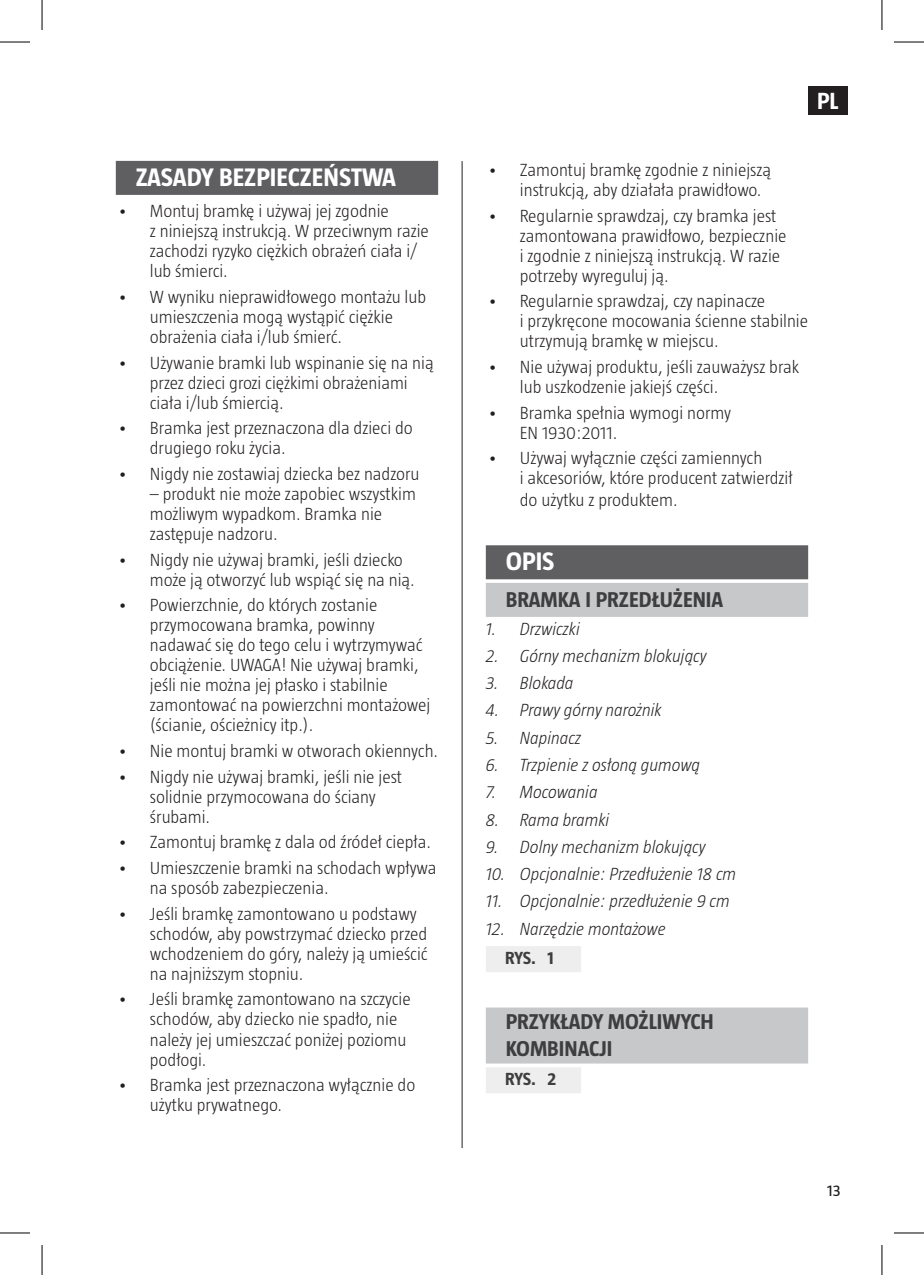
<style>
.page{position:relative;width:924px;height:1275px;background:#fff}
.page>*{position:absolute;margin:0;border:0;box-sizing:border-box;transform-origin:0 0}
.Rubrik{font:700 26px "Taz";color:#fff}
.t1{font:700 24px "Taz";color:#fff}
.Underrubrik_Dubbla_r{font:700 22px/26.4px "Taz";color:#3e3e3f}
.Underrubrik{font:700 22px "Taz";color:#3e3e3f}
.t2{font:300 18px/20px "Taz";color:#231f20}
.t3{font:italic 300 18px "Taz";color:#231f20}
.t4{font:700 18px "Taz";letter-spacing:-.02em;color:#3e3e3f}
.t5{font:16px "Taz";color:#231f20}
</style>
<div class="page">
<div style="left:807px;top:86px;width:39px;height:28px;background:#231f20"></div>
<hr style="left:461px;top:161px;width:1px;height:987px;background:#231f20">
<div style="left:485px;top:545px;width:322px;height:34px;background:#5f5f62"></div>
<div style="left:485px;top:583px;width:322px;height:34px;background:#c7c8ca"></div>
<div style="left:485px;top:946px;width:96px;height:26px;background:#eeeeef"></div>
<div style="left:485px;top:1007px;width:322px;height:56px;background:#c7c8ca"></div>
<div style="left:485px;top:1067px;width:96px;height:26px;background:#eeeeef"></div>
<div style="left:116px;top:161px;width:322px;height:34px;background:#5f5f62"></div>
<hr style="left:0;top:42px;width:30px;height:1px;background:#000">
<hr style="left:893px;top:42px;width:30px;height:1px;background:#000">
<hr style="left:0;top:1232px;width:30px;height:1px;background:#000">
<hr style="left:893px;top:1232px;width:30px;height:1px;background:#000">
<hr style="left:42px;top:0;width:1px;height:30px;background:#000">
<hr style="left:42px;top:1245px;width:1px;height:30px;background:#000">
<hr style="left:881px;top:0;width:1px;height:30px;background:#000">
<hr style="left:881px;top:1245px;width:1px;height:30px;background:#000">
<p class="Rubrik" style="left:136px;top:162px;width:262px">ZASADY BEZPIECZEŃSTWA</p>
<p class="t2" style="left:150px;top:201px;width:280px;text-indent:-32px">• Montuj bramkę i używaj jej zgodnie<br>z niniejszą instrukcją. W przeciwnym razie zachodzi ryzyko ciężkich obrażeń ciała i/ lub śmierci.</p>
<p class="t2" style="left:150px;top:286px;width:278px;text-indent:-32px">• W wyniku nieprawidłowego montażu lub umieszczenia mogą wystąpić ciężkie obrażenia ciała i/lub śmierć.</p>
<p class="t2" style="left:150px;top:352px;width:285px;text-indent:-32px">• Używanie bramki lub wspinanie się na nią przez dzieci grozi ciężkimi obrażeniami ciała i/lub śmiercią.</p>
<p class="t2" style="left:150px;top:418px;width:264px;text-indent:-32px">• Bramka jest przeznaczona dla dzieci do drugiego roku życia.</p>
<p class="t2" style="left:118px;top:463px;width:303px">• Nigdy nie zostawiaj dziecka bez nadzoru</p>
<p class="t2" style="left:150px;top:483px;width:267px">– produkt nie może zapobiec wszystkim możliwym wypadkom. Bramka nie zastępuje nadzoru.</p>
<p class="t2" style="left:150px;top:549px;width:266px;text-indent:-32px">• Nigdy nie używaj bramki, jeśli dziecko może ją otworzyć lub wspiąć się na nią.</p>
<p class="t2" style="left:150px;top:595px;width:282px;text-indent:-32px">• Powierzchnie, do których zostanie przymocowana bramka, powinny nadawać się do tego celu i wytrzymywać obciążenie. UWAGA! Nie używaj bramki, jeśli nie można jej płasko i stabilnie zamontować na powierzchni montażowej (ścianie, ościeżnicy itp.).</p>
<p class="t2" style="left:118px;top:740px;width:322px">• Nie montuj bramki w otworach okiennych.</p>
<p class="t2" style="left:150px;top:766px;width:254px;text-indent:-32px">• Nigdy nie używaj bramki, jeśli nie jest solidnie przymocowana do ściany śrubami.</p>
<p class="t2" style="left:118px;top:832px;width:314px">• Zamontuj bramkę z dala od źródeł ciepła.</p>
<p class="t2" style="left:150px;top:857px;width:288px;text-indent:-32px">• Umieszczenie bramki na schodach wpływa na sposób zabezpieczenia.</p>
<p class="t2" style="left:150px;top:903px;width:279px;text-indent:-32px">• Jeśli bramkę zamontowano u podstawy schodów, aby powstrzymać dziecko przed wchodzeniem do góry, należy ją umieścić na najniższym stopniu.</p>
<p class="t2" style="left:150px;top:989px;width:262px;text-indent:-32px">• Jeśli bramkę zamontowano na szczycie schodów, aby dziecko nie spadło, nie należy jej umieszczać poniżej poziomu podłogi.</p>
<p class="t2" style="left:150px;top:1075px;width:267px;text-indent:-32px">• Bramka jest przeznaczona wyłącznie do użytku prywatnego.</p>
<h2 class="t1" style="left:816px;top:87px;width:23px">PL</h2>
<p class="t2" style="left:519px;top:160px;width:252px;text-indent:-32px">• Zamontuj bramkę zgodnie z niniejszą instrukcją, aby działała prawidłowo.</p>
<p class="t2" style="left:519px;top:205px;width:268px;text-indent:-32px">• Regularnie sprawdzaj, czy bramka jest zamontowana prawidłowo, bezpiecznie i zgodnie z niniejszą instrukcją. W razie potrzeby wyreguluj ją.</p>
<p class="t2" style="left:519px;top:291px;width:289px;text-indent:-32px">• Regularnie sprawdzaj, czy napinacze<br>i przykręcone mocowania ścienne stabilnie utrzymują bramkę w miejscu.</p>
<p class="t2" style="left:519px;top:357px;width:281px;text-indent:-32px">• Nie używaj produktu, jeśli zauważysz brak lub uszkodzenie jakiejś części.</p>
<p class="t2" style="left:519px;top:402px;width:212px;text-indent:-32px">• Bramka spełnia wymogi normy<br>EN 1930:2011.</p>
<p class="t2" style="left:519px;top:448px;width:274px;line-height:20.8px;text-indent:-32px">• Używaj wyłącznie części zamiennych<br>i akcesoriów, które producent zatwierdził do użytku z produktem.</p>
<p class="Rubrik" style="left:505px;top:547px;width:50px">OPIS</p>
<p class="Underrubrik" style="left:505px;top:587px;width:219px">BRAMKA I PRZEDŁUŻENIA</p>
<p class="t3" style="left:485px;top:618px;width:95px">1. Drzwiczki</p>
<p class="t3" style="left:485px;top:645px;width:222px">2. Górny mechanizm blokujący</p>
<p class="t3" style="left:485px;top:673px;width:89px">3. Blokada</p>
<p class="t3" style="left:485px;top:700px;width:177px">4. Prawy górny narożnik</p>
<p class="t3" style="left:485px;top:727px;width:97px">5. Napinacz</p>
<p class="t3" style="left:485px;top:754px;width:216px">6. Trzpienie z osłoną gumową</p>
<p class="t3" style="left:485px;top:782px;width:113px">7. Mocowania</p>
<p class="t3" style="left:485px;top:809px;width:125px">8. Rama bramki</p>
<p class="t3" style="left:485px;top:836px;width:221px">9. Dolny mechanizm blokujący</p>
<p class="t3" style="left:485px;top:864px;width:252px">10. Opcjonalnie: Przedłużenie 18 cm</p>
<p class="t3" style="left:485px;top:891px;width:245px">11. Opcjonalnie: przedłużenie 9 cm</p>
<p class="t3" style="left:485px;top:918px;width:181px">12. Narzędzie montażowe</p>
<p class="t4" style="left:505px;top:948px;width:50px">RYS. 1</p>
<p class="Underrubrik_Dubbla_r" style="left:505px;top:1008px;width:209px">PRZYKŁADY MOŻLIWYCH<br>KOMBINACJI</p>
<p class="t4" style="left:505px;top:1069px;width:53px">RYS. 2</p>
<p class="t5" style="left:826px;top:1181px;width:15px">13</p>
</div>
